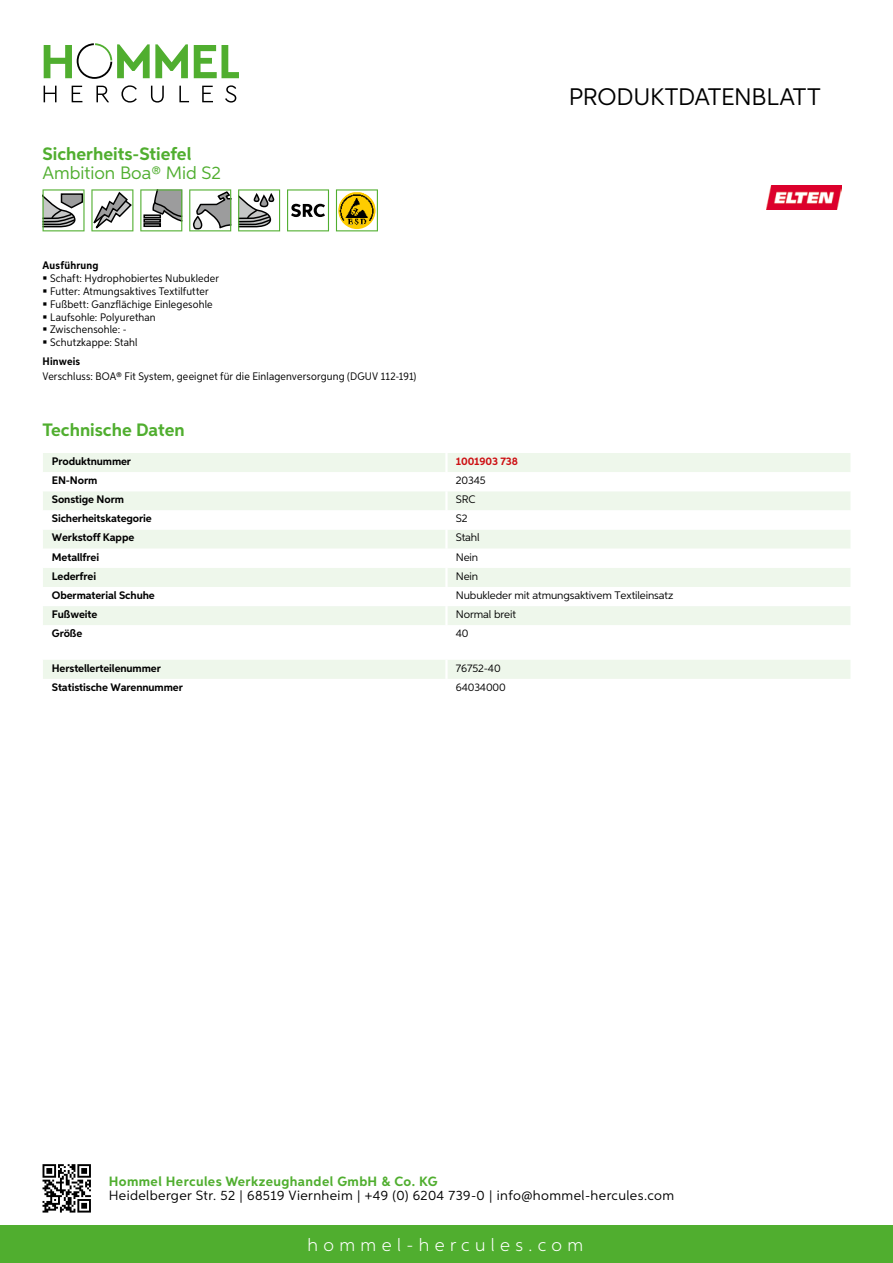
<style>
.page{position:relative;width:893px;height:1263px;background:#fff}
.page>*{position:absolute;margin:0;border:0;box-sizing:border-box;transform-origin:0 0}
.t1{font:24px "Aspira";letter-spacing:-.01em;color:#000}
.t2{font:700 18px "Aspira";color:#50ae2f}
.t3{font:300 18px "Aspira";letter-spacing:.3em;color:#fff}
.t4{font:18px "Aspira";color:#50ae2f}
.t5{font:13.5px "Aspira";letter-spacing:.03em;color:#000}
.t6{font:700 13.5px "Aspira";letter-spacing:.03em;color:#50ae2f}
.t7{font:10.95px/12.8px "Aspira Nar";letter-spacing:.015em;color:#000}
.t8{font:700 10.95px "Aspira";letter-spacing:-.01em;color:#000}
.t9{font:10.95px "Aspira";letter-spacing:-.01em;color:#000}
.t10{font:700 10.95px "Aspira Nar";letter-spacing:.02em;color:#000}
.t11{font:700 10.95px "Aspira";letter-spacing:-.01em;color:#cd1013}
</style>
<div class="page">
<div style="left:0;top:1226px;width:893px;height:37px;background:#50ae2f"></div>
<svg style="left:43px;top:1164px;width:48px;height:48px"></svg>
<svg style="left:194px;top:45px;width:45px;height:33px"></svg>
<svg style="left:44px;top:43px;width:144px;height:36px"></svg>
<svg style="left:44px;top:86px;width:13px;height:16px"></svg>
<svg style="left:72px;top:86px;width:10px;height:16px"></svg>
<svg style="left:96px;top:86px;width:13px;height:16px"></svg>
<svg style="left:121px;top:85px;width:16px;height:18px"></svg>
<svg style="left:151px;top:86px;width:13px;height:17px"></svg>
<svg style="left:179px;top:86px;width:10px;height:16px"></svg>
<svg style="left:202px;top:86px;width:11px;height:16px"></svg>
<svg style="left:225px;top:85px;width:11px;height:18px"></svg>
<div style="left:43px;top:453px;width:807px;height:19px;background:#eef7eb"></div>
<svg style="left:43px;top:491px;width:807px;height:134px;fill:#eef7eb"></svg>
<hr style="left:445px;top:453px;width:3px;height:19px;background:#fff">
<hr style="left:445px;top:491px;width:3px;height:19px;background:#fff">
<hr style="left:445px;top:510px;width:3px;height:19px;background:#fff">
<hr style="left:445px;top:529px;width:3px;height:20px;background:#fff">
<hr style="left:445px;top:549px;width:3px;height:19px;background:#fff">
<hr style="left:445px;top:568px;width:3px;height:19px;background:#fff">
<hr style="left:445px;top:587px;width:3px;height:19px;background:#fff">
<hr style="left:445px;top:606px;width:3px;height:19px;background:#fff">
<div style="left:43px;top:660px;width:807px;height:19px;background:#eef7eb"></div>
<svg style="left:43px;top:189px;width:90px;height:42px"></svg>
<svg style="left:140px;top:189px;width:42px;height:42px"></svg>
<svg style="left:189px;top:189px;width:42px;height:42px"></svg>
<svg style="left:238px;top:189px;width:42px;height:42px"></svg>
<svg style="left:287px;top:189px;width:42px;height:42px"></svg>
<svg style="left:336px;top:189px;width:42px;height:42px"></svg>
<img style="left:766px;top:185px;width:76px;height:24px">
<h2 class="t2" style="left:43px;top:142px;width:150px">Sicherheits-Stiefel</h2>
<h2 class="t4" style="left:43px;top:162px;width:180px">Ambition Boa® Mid S2</h2>
<p class="t10" style="left:43px;top:259px;width:58px">Ausführung</p>
<p class="t7" style="left:50px;top:272px;width:170px">Schaft: Hydrophobiertes Nubukleder<br>Futter: Atmungsaktives Textilfutter<br>Fußbett: Ganzflächige Einlegesohle<br>Laufsohle: Polyurethan<br>Zwischensohle: -<br>Schutzkappe: Stahl</p>
<p class="t10" style="left:43px;top:355px;width:39px">Hinweis</p>
<p class="t7" style="left:43px;top:370px;width:375px">Verschluss: BOA® Fit System, geeignet für die Einlagenversorgung (DGUV 112-191)</p>
<h1 class="t1" style="left:569px;top:82px;width:253px">Produktdatenblatt</h1>
<h2 class="t2" style="left:43px;top:419px;width:144px">Technische Daten</h2>
<p class="t8" style="left:52px;top:454px;width:81px">Produktnummer</p>
<p class="t11" style="left:456px;top:454px;width:64px">1001903 738</p>
<p class="t8" style="left:52px;top:474px;width:47px">EN-Norm</p>
<p class="t9" style="left:456px;top:474px;width:31px">20345</p>
<p class="t8" style="left:52px;top:493px;width:74px">Sonstige Norm</p>
<p class="t9" style="left:456px;top:493px;width:21px">SRC</p>
<p class="t8" style="left:52px;top:512px;width:101px">Sicherheitskategorie</p>
<p class="t9" style="left:456px;top:512px;width:13px">S2</p>
<p class="t8" style="left:52px;top:531px;width:84px">Werkstoff Kappe</p>
<p class="t9" style="left:456px;top:531px;width:25px">Stahl</p>
<p class="t8" style="left:52px;top:550px;width:49px">Metallfrei</p>
<p class="t9" style="left:456px;top:550px;width:24px">Nein</p>
<p class="t8" style="left:52px;top:569px;width:46px">Lederfrei</p>
<p class="t9" style="left:456px;top:569px;width:24px">Nein</p>
<p class="t8" style="left:52px;top:588px;width:104px">Obermaterial Schuhe</p>
<p class="t9" style="left:456px;top:588px;width:219px">N ubukleder mit atmungsaktivem Textileinsatz</p>
<p class="t8" style="left:52px;top:607px;width:47px">Fußweite</p>
<p class="t9" style="left:456px;top:608px;width:62px">N ormal breit</p>
<p class="t8" style="left:52px;top:627px;width:32px">Größe</p>
<p class="t9" style="left:456px;top:627px;width:14px">40</p>
<p class="t8" style="left:52px;top:661px;width:111px">Herstellerteilenummer</p>
<p class="t9" style="left:456px;top:661px;width:46px">76752-40</p>
<p class="t8" style="left:52px;top:680px;width:132px">Statistische Warennummer</p>
<p class="t9" style="left:456px;top:680px;width:52px">64034000</p>
<p class="t6" style="left:109px;top:1172px;width:330px">Hommel Hercules Werkzeughandel GmbH &amp; Co. KG</p>
<p class="t5" style="left:109px;top:1187px;width:567px">Heidelberger Str. 52 | 68519 Viernheim | +49 (0) 6204 739-0 | info@hommel-hercules.com</p>
<h2 class="t3" style="left:307px;top:1234px;width:277px">hommel-hercules.com</h2>
</div>
